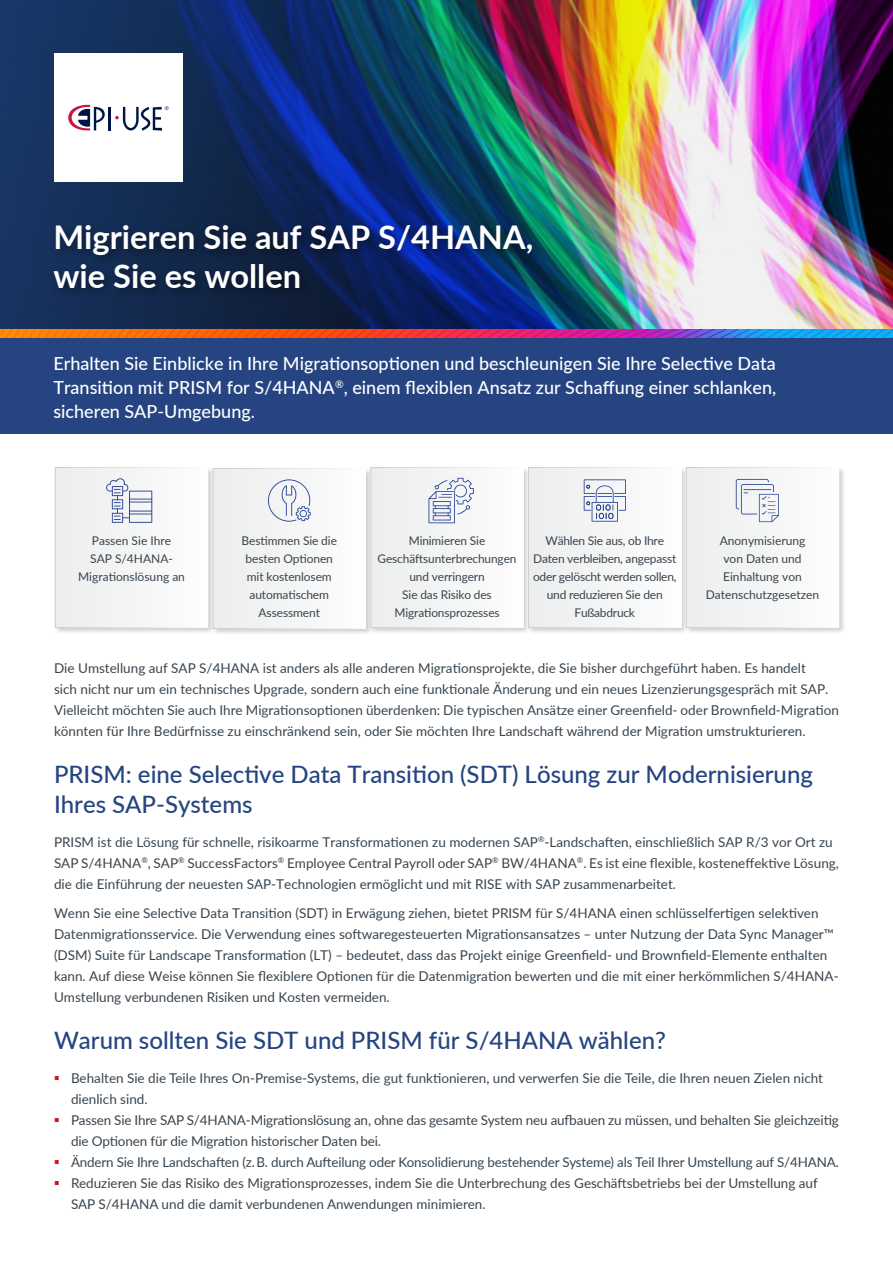
<style>
.page{position:relative;width:893px;height:1263px;background:#fff}
.page>*{position:absolute;margin:0;border:0;box-sizing:border-box;transform-origin:0 0}
.t1{font:700 32.55px/39.2px "Lato";color:#fff}
.t2{font:500 24px/30px "Lato";color:#254481}
.t3{font:500 18px/24px "Lato";color:#fff;text-align:justify}
.t4{font:13.5px/21px "Lato";color:#38444e}
.t5{font:12px/18px "Lato";letter-spacing:-.01em;color:#38444e;text-align:center}
</style>
<div class="page">
<img style="left:657px;top:0;width:236px;height:329px">
<div style="left:0;top:334px;width:893px;height:100px;background:#254481"></div>
<img style="left:0;top:0;width:657px;height:329px">
<img style="left:0;top:329px;width:893px;height:9px">
<div style="left:54px;top:53px;width:129px;height:129px;background:#fff"></div>
<div style="left:48px;top:220px;width:496px;height:80px;background:#000;opacity:.42"></div>
<div style="left:53px;top:465px;width:162px;height:170px;background:#000;opacity:.2"></div>
<div style="left:55px;top:468px;width:153px;height:159px;background:#f4f5f5"></div>
<div style="left:55px;top:467px;width:153px;height:161px;border:1px solid #fff"></div>
<div style="left:211px;top:466px;width:162px;height:170px;background:#000;opacity:.2"></div>
<div style="left:213px;top:468px;width:153px;height:160px;background:#f4f5f5"></div>
<div style="left:213px;top:468px;width:153px;height:161px;border:1px solid #fff"></div>
<div style="left:369px;top:465px;width:162px;height:170px;background:#000;opacity:.2"></div>
<div style="left:371px;top:468px;width:152px;height:159px;background:#f4f4f5"></div>
<div style="left:371px;top:467px;width:152px;height:161px;border:1px solid #fff"></div>
<div style="left:527px;top:465px;width:162px;height:170px;background:#000;opacity:.2"></div>
<div style="left:528px;top:468px;width:153px;height:159px;background:#f4f5f5"></div>
<div style="left:528px;top:467px;width:153px;height:161px;border:1px solid #fff"></div>
<div style="left:684px;top:465px;width:162px;height:170px;background:#000;opacity:.2"></div>
<div style="left:686px;top:468px;width:153px;height:159px;background:#f4f5f5"></div>
<div style="left:686px;top:467px;width:153px;height:161px;border:1px solid #fff"></div>
<svg style="left:106px;top:478px;width:46px;height:45px"></svg>
<svg style="left:268px;top:479px;width:43px;height:43px"></svg>
<svg style="left:428px;top:478px;width:46px;height:45px"></svg>
<svg style="left:584px;top:479px;width:42px;height:43px"></svg>
<svg style="left:736px;top:479px;width:43px;height:43px"></svg>
<hr style="left:108px;top:107px;width:3px;height:23px;background:#001745">
<svg style="left:68px;top:105px;width:37px;height:25px"></svg>
<svg style="left:115px;top:106px;width:54px;height:25px"></svg>
<h1 class="t1" style="left:53px;top:216px;width:481px">Migrieren Sie auf SAP S/4HANA, wie Sie es wollen</h1>
<h3 class="t3" style="left:53px;top:351px;width:724px">Erhalten Sie Einblicke in Ihre Migrationsoptionen und beschleunigen Sie Ihre Selective Data Transition mit PRISM for S/4HANA<sup>®</sup>, einem flexiblen Ansatz zur Schaffung einer schlanken, sicheren SAP-Umgebung.</h3>
<p class="t5" style="left:78px;top:531px;width:108px">Passen Sie Ihre<br>SAP S/4HANA-<br>Migrationslösung an</p>
<p class="t5" style="left:242px;top:531px;width:97px">Bestimmen Sie die besten Optionen mit kostenlosem automatischem<br>Assessment</p>
<p class="t5" style="left:378px;top:531px;width:140px">Minimieren Sie<br>Geschäftsunterbrechungen und verringern<br>Sie das Risiko des<br>Migrationsprozesses</p>
<p class="t5" style="left:533px;top:531px;width:145px">Wählen Sie aus, ob Ihre<br>Daten verbleiben, angepasst oder gelöscht werden sollen, und reduzieren Sie den<br>Fußabdruck</p>
<p class="t5" style="left:706px;top:531px;width:115px">Anonymisierung<br>von Daten und<br>Einhaltung von<br>Datenschutzgesetzen</p>
<p class="t4" style="left:54px;top:657px;width:786px">Die Umstellung auf SAP S/4HANA ist anders als alle anderen Migrationsprojekte, die Sie bisher durchgeführt haben. Es handelt<br>sich nicht nur um ein technisches Upgrade, sondern auch eine funktionale Änderung und ein neues Lizenzierungsgespräch mit SAP.<br>Vielleicht möchten Sie auch Ihre Migrationsoptionen überdenken: Die typischen Ansätze einer Greenfield- oder Brownfield-Migration könnten für Ihre Bedürfnisse zu einschränkend sein, oder Sie möchten Ihre Landschaft während der Migration umstrukturieren.</p>
<h2 class="t2" style="left:54px;top:758px;width:760px">PRISM: eine Selective Data Transition (SDT) Lösung zur Modernisierung<br>Ihres SAP-Systems</h2>
<p class="t4" style="left:54px;top:831px;width:786px">PRISM ist die Lösung für schnelle, risikoarme Transformationen zu modernen SAP<sup>®</sup>-Landschaften, einschließlich SAP R/3 vor Ort zu<br>SAP S/4HANA<sup>®</sup>, SAP<sup>®</sup> SuccessFactors<sup>®</sup> Employee Central Payroll oder SAP<sup>®</sup> BW/4HANA<sup>®</sup>. Es ist eine flexible, kosteneffektive Lösung, die die Einführung der neuesten SAP-Technologien ermöglicht und mit RISE with SAP zusammenarbeitet.</p>
<p class="t4" style="left:54px;top:902px;width:786px">Wenn Sie eine Selective Data Transition (SDT) in Erwägung ziehen, bietet PRISM für S/4HANA einen schlüsselfertigen selektiven Datenmigrationsservice. Die Verwendung eines softwaregesteuerten Migrationsansatzes – unter Nutzung der Data Sync Manager™ (DSM) Suite für Landscape Transformation (LT) – bedeutet, dass das Projekt einige Greenfield- und Brownfield-Elemente enthalten kann. Auf diese Weise können Sie flexiblere Optionen für die Datenmigration bewerten und die mit einer herkömmlichen S/4HANA-Umstellung verbundenen Risiken und Kosten vermeiden.</p>
<h2 class="t2" style="left:54px;top:1024px;width:613px">Warum sollten Sie SDT und PRISM für S/4HANA wählen?</h2>
<p class="t4" style="left:71px;top:1067px;width:769px">Behalten Sie die Teile Ihres On-Premise-Systems, die gut funktionieren, und verwerfen Sie die Teile, die Ihren neuen Zielen nicht dienlich sind.<br>Passen Sie Ihre SAP S/4HANA-Migrationslösung an, ohne das gesamte System neu aufbauen zu müssen, und behalten Sie gleichzeitig die Optionen für die Migration historischer Daten bei.<br>Ändern Sie Ihre Landschaften (z. B. durch Aufteilung oder Konsolidierung bestehender Systeme) als Teil Ihrer Umstellung auf S/4HANA.<br>Reduzieren Sie das Risiko des Migrationsprozesses, indem Sie die Unterbrechung des Geschäftsbetriebs bei der Umstellung auf SAP S/4HANA und die damit verbundenen Anwendungen minimieren.</p>
</div>
